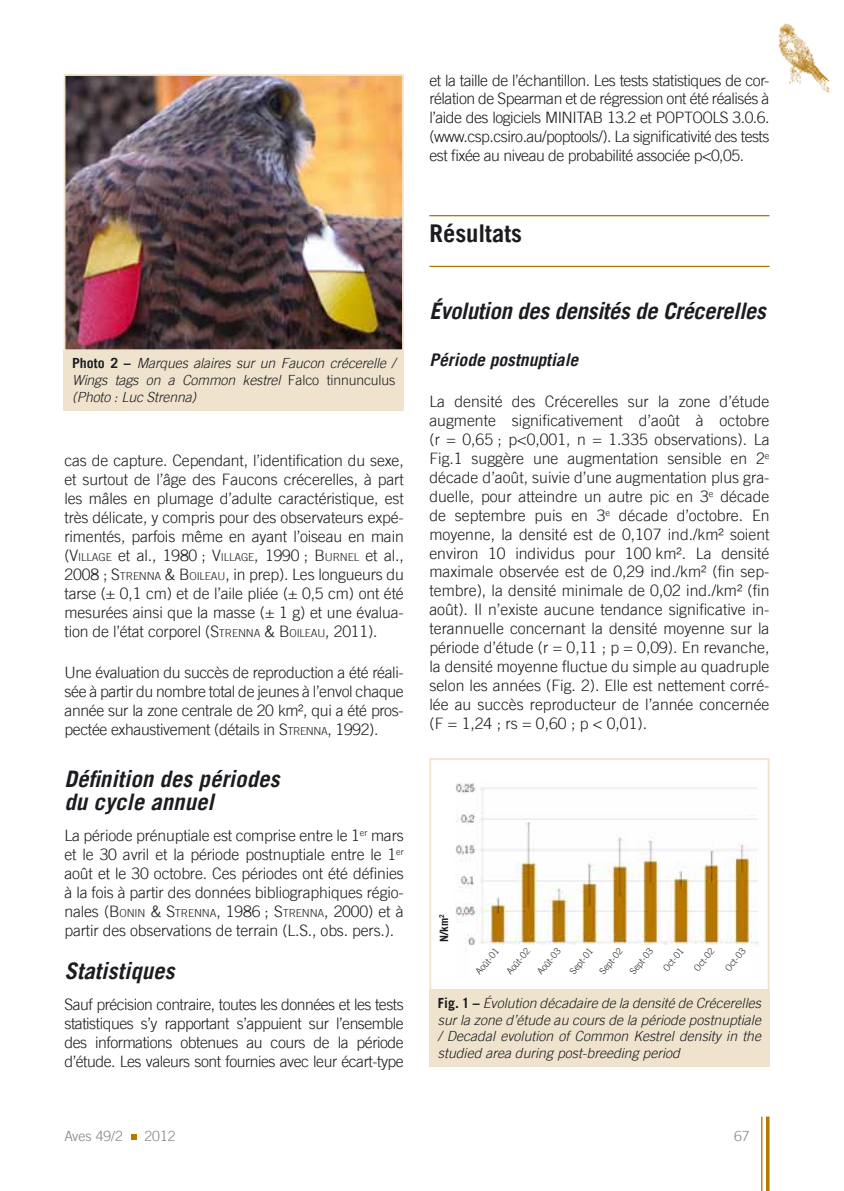
<style>
.page{position:relative;width:844px;height:1191px;background:#fff}
.page>*{position:absolute;margin:0;border:0;box-sizing:border-box;transform-origin:0 0}
.t1{font:700 24.5px "Trade Gothic";color:#1b1c20}
.t2{font:italic 700 22.75px/23.6px "Trade Gothic";color:#1b1c20}
.t3{font:italic 700 22.75px "Trade Gothic";letter-spacing:-.02em;color:#1b1c20}
.t4{font:italic 700 17.5px "Trade Gothic";color:#1b1c20}
.t5{font:300 15.75px/18.9px "Trade Gothic";letter-spacing:-.015em;color:#1b1c20;text-align:justify}
.t6{font:italic 300 14px/16.8px "Trade Gothic";letter-spacing:-.005em;color:#1b1c20;text-align:justify}
.t7{font:300 14px "Trade Gothic";color:#818084}
.t8{font:700 11.38px "Trade Gothic";color:#1b1c20}
.t9{font:300 9.1px "Trade Gothic";color:#1b1c20}
.s1{font-weight:700;font-style:normal}
.s2{font-style:normal}
.s3{font-style:inherit}
.s4{font-size:11.03px}
</style>
<div class="page">
<svg style="left:131px;top:1134px;width:6px;height:5px"></svg>
<svg style="left:766px;top:1116px;width:3px;height:75px"></svg>
<hr style="left:761px;top:1116px;width:1px;height:75px;background:#b47900">
<img style="left:778px;top:23px;width:52px;height:70px">
<img style="left:67px;top:77px;width:333px;height:271px">
<div style="left:64px;top:74px;width:339px;height:277px;border:2px solid #efe3ce"></div>
<div style="left:64px;top:350px;width:339px;height:60px;background:#efe3ce"></div>
<hr style="left:429px;top:215px;width:340px;height:1px;background:#b47900">
<hr style="left:429px;top:266px;width:340px;height:1px;background:#b47900">
<img style="left:455px;top:782px;width:303px;height:163px">
<div style="left:429px;top:758px;width:340px;height:234px;border:2px solid #efe3ce"></div>
<div style="left:429px;top:989px;width:340px;height:77px;background:#efe3ce"></div>
<p class="t5" style="left:429px;top:70px;width:341px">et la taille de l’échantillon. Les tests statistiques de cor&shy;rélation de Spearman et de régression ont été réalisés à l’aide des logiciels MINITAB 13.2 et POPTOOLS 3.0.6. (www.csp.csiro.au/poptools/). La significativité des tests est fixée au niveau de probabilité associée p&lt;0,05.</p>
<p class="t6" style="left:72px;top:355px;width:324px"><span class="s1">Photo 2 –</span> Marques alaires sur un Faucon crécerelle / Wings tags on a Common kestrel <span class="s2">Falco tinnunculus </span>(Photo : Luc Strenna)</p>
<p class="t5" style="left:64px;top:451px;width:341px">cas de capture. Cependant, l’identification du sexe, et surtout de l’âge des Faucons crécerelles, à part les mâles en plumage d’adulte caractéristique, est très délicate, y compris pour des observateurs expé&shy;rimentés, parfois même en ayant l’oiseau en main (<span class="s3">V</span><span class="s4">ILLAGE</span> et al., 1980 ; <span class="s3">V</span><span class="s4">ILLAGE</span>, 1990 ; <span class="s3">B</span> <span class="s4">URNEL</span> et al., 2008 ; <span class="s3">S</span><span class="s4">TRENNA</span> <span class="s3">&amp; B</span> <span class="s4">OILEAU</span>, in prep). Les longueurs du tarse (± 0,1 cm) et de l’aile pliée (± 0,5 cm) ont été mesurées ainsi que la masse (± 1 g) et une évalua&shy;tion de l’état corporel (<span class="s3">S</span><span class="s4">TRENNA</span> <span class="s3">&amp; B</span> <span class="s4">OILEAU</span>, 2011).</p>
<p class="t5" style="left:64px;top:663px;width:340px">Une évaluation du succès de reproduction a été réali&shy;sée à partir du nombre total de jeunes à l’envol chaque année sur la zone centrale de 20 km², qui a été pros&shy;pectée exhaustivement (détails in <span class="s3">S</span><span class="s4">TRENNA</span>, 1992).</p>
<h2 class="t2" style="left:64px;top:766px;width:216px">Définition des périodes du cycle annuel</h2>
<p class="t5" style="left:64px;top:826px;width:341px">La période prénuptiale est comprise entre le 1<sup>er</sup> mars et le 30 avril et la période postnuptiale entre le 1<sup>er </sup>août et le 30 octobre. Ces périodes ont été définies à la fois à partir des données bibliographiques régio&shy;nales (<span class="s3">B</span> <span class="s4">ONIN</span> <span class="s3">&amp; S</span><span class="s4">TRENNA</span>, 1986 ; <span class="s3">S</span><span class="s4">TRENNA</span>, 2000) et à partir des observations de terrain (L.S., obs. pers.).</p>
<h2 class="t2" style="left:64px;top:958px;width:111px">Statistiques</h2>
<p class="t5" style="left:64px;top:994px;width:340px">Sauf précision contraire, toutes les données et les tests statistiques s’y rapportant s’appuient sur l’ensemble des informations obtenues au cours de la période d’étude. Les valeurs sont fournies avec leur écart-type</p>
<h1 class="t1" style="left:429px;top:218px;width:94px">Résultats</h1>
<h2 class="t3" style="left:429px;top:297px;width:338px">Évolution des densités de Crécerelles</h2>
<p class="t4" style="left:429px;top:349px;width:150px">Période postnuptiale</p>
<p class="t5" style="left:429px;top:392px;width:341px">La densité des Crécerelles sur la zone d’étude augmente significativement d’août à octobre (r = 0,65 ; p&lt;0,001, n = 1.335 observations). La Fig.1 suggère une augmentation sensible en 2<sup>e </sup>décade d’août, suivie d’une augmentation plus gra&shy;duelle, pour atteindre un autre pic en 3<sup>e</sup> décade de septembre puis en 3<sup>e</sup> décade d’octobre. En moyenne, la densité est de 0,107 ind./km² soient environ 10 individus pour 100 km². La densité maximale observée est de 0,29 ind./km² (fin sep&shy;tembre), la densité minimale de 0,02 ind./km² (fin août). Il n’existe aucune tendance significative in&shy;terannuelle concernant la densité moyenne sur la période d’étude (r = 0,11 ; p = 0,09). En revanche, la densité moyenne fluctue du simple au quadruple selon les années (Fig. 2). Elle est nettement corré&shy;lée au succès reproducteur de l’année concernée (F = 1,24 ; rs = 0,60 ; p &lt; 0,01).</p>
<p class="t8" style="left:437px;top:942px;width:29px;rotate:-90deg">N/km<sup>2</sup></p>
<p class="t9" style="left:504px;top:969px;width:32px;rotate:-50deg">Août-02</p>
<p class="t9" style="left:534px;top:969px;width:32px;rotate:-50deg">Août-03</p>
<p class="t9" style="left:567px;top:969px;width:32px;rotate:-50deg">Sept-01</p>
<p class="t9" style="left:597px;top:969px;width:32px;rotate:-50deg">Sept-02</p>
<p class="t9" style="left:627px;top:969px;width:32px;rotate:-50deg">Sept-03</p>
<p class="t9" style="left:660px;top:966px;width:28px;rotate:-50deg">Oct-01</p>
<p class="t9" style="left:691px;top:966px;width:28px;rotate:-50deg">Oct-02</p>
<p class="t9" style="left:722px;top:966px;width:28px;rotate:-50deg">Oct-03</p>
<p class="t9" style="left:473px;top:969px;width:32px;rotate:-50deg">Août-01</p>
<p class="t6" style="left:438px;top:994px;width:324px"><span class="s1">Fig. 1 –</span> Évolution décadaire de la densité de Crécerelles sur la zone d’étude au cours de la période postnuptiale / Decadal evolution of Common Kestrel density in the studied area during post-breeding period</p>
<p class="t7" style="left:64px;top:1128px;width:60px">Aves 49/2</p>
<p class="t7" style="left:144px;top:1128px;width:33px">2012</p>
<p class="t7" style="left:733px;top:1128px;width:17px">67</p>
</div>
